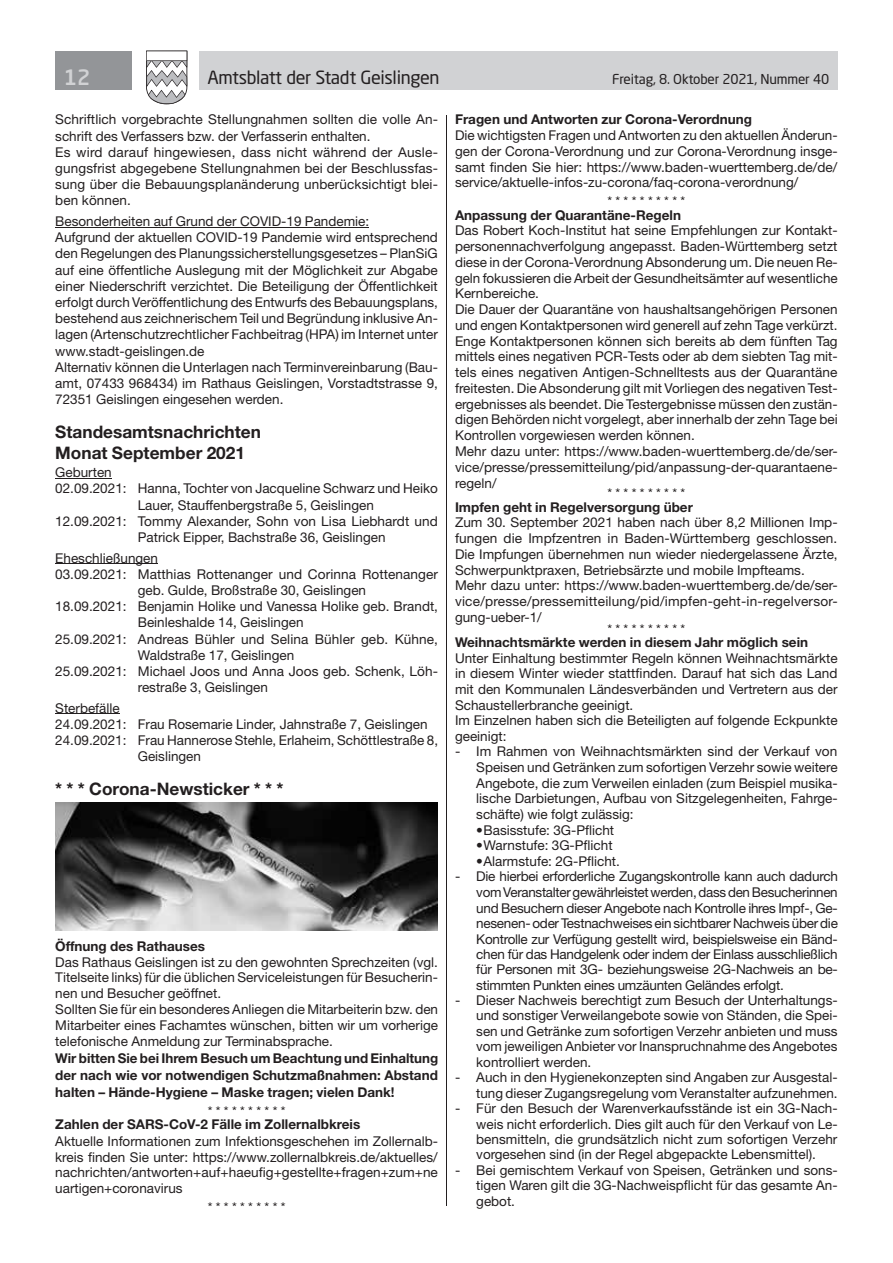
<style>
.page{position:relative;width:893px;height:1263px;background:#fff}
.page>*{position:absolute;margin:0;border:0;box-sizing:border-box;transform-origin:0 0}
.t1{font:500 21px "Neo Sans Std";color:#d1d2d4}
.t2{font:18px "Neo Sans Std";letter-spacing:-.02em;color:#231f20}
.t3{font:700 17.25px/21px "Helvetica Neue LT Std";color:#231f20}
.t4{font:13.5px/15.8px "Helvetica Neue LT Std";color:#231f20;text-align:justify}
.t5{font:700 13.5px/16.8px "Helvetica Neue LT Std";color:#231f20;text-align:justify}
.t6{font:13.5px "Neo Sans Std";letter-spacing:-.015em;color:#231f20}
</style>
<div class="page">
<div style="left:199px;top:51px;width:639px;height:38px;background:#d1d2d4"></div>
<div style="left:55px;top:51px;width:77px;height:38px;background:#939598"></div>
<svg style="left:146px;top:51px;width:41px;height:53px"></svg>
<hr style="left:446px;top:115px;width:1px;height:1090px;background:#231f20">
<hr style="left:55px;top:227px;width:314px;height:1px;background:#231f20">
<hr style="left:55px;top:478px;width:57px;height:1px;background:#231f20">
<hr style="left:55px;top:563px;width:103px;height:1px;background:#231f20">
<hr style="left:55px;top:713px;width:65px;height:1px;background:#231f20">
<img style="left:55px;top:802px;width:383px;height:128px">
<h1 class="t1" style="left:64px;top:64px;width:28px">12</h1>
<h2 class="t2" style="left:207px;top:66px;width:234px">Amtsblatt der Stadt Geislingen</h2>
<p class="t6" style="left:612px;top:71px;width:218px">Freitag, 8. Oktober 2021, Nummer 40</p>
<p class="t4" style="left:55px;top:111px;width:384px;line-height:16.2px;text-align:left">Schriftlich vorgebrachte Stellungnahmen sollten die volle An&shy;schrift des Verfassers bzw. der Verfasserin enthalten.<br>Es wird darauf hingewiesen, dass nicht während der Ausle&shy;gungsfrist abgegebene Stellungnahmen bei der Beschlussfas&shy;sung über die Bebauungsplanänderung unberücksichtigt blei&shy;ben können.</p>
<p class="t4" style="left:55px;top:213px;width:384px;line-height:16.2px;text-align:left">Besonderheiten auf Grund der COVID-19 Pandemie:<br>Aufgrund der aktuellen COVID-19 Pandemie wird entsprechend den Regelungen des Planungssicherstellungsgesetzes – PlanSiG auf eine öffentliche Auslegung mit der Möglichkeit zur Abgabe einer Niederschrift verzichtet. Die Beteiligung der Öffentlichkeit erfolgt durch Veröffentlichung des Entwurfs des Bebauungsplans, bestehend aus zeichnerischem Teil und Begründung inklusive An&shy;lagen (Artenschutzrechtlicher Fachbeitrag (HPA) im Internet unter www.stadt-geislingen.de<br>Alternativ können die Unterlagen nach Terminvereinbarung (Bau&shy;amt, 07433 968434) im Rathaus Geislingen, Vorstadtstrasse 9, 72351 Geislingen eingesehen werden.</p>
<p class="t3" style="left:55px;top:421px;width:207px">Standesamtsnachrichten<br>Monat September 2021</p>
<p class="t4" style="left:55px;top:464px;width:58px">Geburten</p>
<p class="t4" style="left:55px;top:481px;width:384px">02.09.2021: Hanna, Tochter von Jacqueline Schwarz und Heiko</p>
<p class="t4" style="left:138px;top:497px;width:238px">Lauer, Stauffenbergstraße 5, Geislingen</p>
<p class="t4" style="left:55px;top:513px;width:384px">12.09.2021: Tommy Alexander, Sohn von Lisa Liebhardt und</p>
<p class="t4" style="left:138px;top:529px;width:249px">Patrick Eipper, Bachstraße 36, Geislingen</p>
<p class="t4" style="left:55px;top:550px;width:104px">Eheschließungen</p>
<p class="t4" style="left:55px;top:566px;width:384px">03.09.2021: Matthias Rottenanger und Corinna Rottenanger</p>
<p class="t4" style="left:138px;top:582px;width:230px">geb. Gulde, Broßstraße 30, Geislingen</p>
<p class="t4" style="left:55px;top:598px;width:384px">18.09.2021: Benjamin Holike und Vanessa Holike geb. Brandt,</p>
<p class="t4" style="left:138px;top:614px;width:167px">Beinleshalde 14, Geislingen</p>
<p class="t4" style="left:55px;top:631px;width:384px">25.09.2021: Andreas Bühler und Selina Bühler geb. Kühne,</p>
<p class="t4" style="left:138px;top:647px;width:158px">Waldstraße 17, Geislingen</p>
<p class="t4" style="left:55px;top:663px;width:384px">25.09.2021: Michael Joos und Anna Joos geb. Schenk, Löh-</p>
<p class="t4" style="left:138px;top:679px;width:132px">restraße 3, Geislingen</p>
<p class="t4" style="left:55px;top:700px;width:66px">Sterbefälle</p>
<p class="t4" style="left:55px;top:716px;width:374px">24.09.2021: Frau Rosemarie Linder, Jahnstraße 7, Geislingen</p>
<p class="t4" style="left:55px;top:732px;width:384px">24.09.2021: Frau Hannerose Stehle, Erlaheim, Schöttlestraße 8,</p>
<p class="t4" style="left:138px;top:748px;width:65px">Geislingen</p>
<p class="t3" style="left:55px;top:778px;width:230px">* * * Corona-Newsticker * * *</p>
<p class="t5" style="left:455px;top:111px;width:299px">Fragen und Antworten zur Corona-Verordnung</p>
<p class="t4" style="left:455px;top:127px;width:384px">Die wichtigsten Fragen und Antworten zu den aktuellen Änderun&shy;gen der Corona-Verordnung und zur Corona-Verordnung insge&shy;samt finden Sie hier: https://www.baden-wuerttemberg.de/de/ service/aktuelle-infos-zu-corona/faq-corona-verordnung/</p>
<p class="t4" style="left:607px;top:193px;width:79px">* * * * * * * * * *</p>
<p class="t5" style="left:455px;top:206px;width:228px">Anpassung der Quarantäne-Regeln</p>
<p class="t4" style="left:455px;top:223px;width:384px;text-align:left">Das Robert Koch-Institut hat seine Empfehlungen zur Kontakt&shy;personennachverfolgung angepasst. Baden-Württemberg setzt diese in der Corona-Verordnung Absonderung um. Die neuen Re&shy;geln fokussieren die Arbeit der Gesundheitsämter auf wesentliche Kernbereiche.<br>Die Dauer der Quarantäne von haushaltsangehörigen Personen und engen Kontaktpersonen wird generell auf zehn Tage verkürzt.<br>Enge Kontaktpersonen können sich bereits ab dem fünften Tag mittels eines negativen PCR-Tests oder ab dem siebten Tag mit&shy;tels eines negativen Antigen-Schnelltests aus der Quarantäne freitesten. Die Absonderung gilt mit Vorliegen des negativen Test&shy;ergebnisses als beendet. Die Testergebnisse müssen den zustän&shy;digen Behörden nicht vorgelegt, aber innerhalb der zehn Tage bei Kontrollen vorgewiesen werden können.<br>Mehr dazu unter: https://www.baden-wuerttemberg.de/de/ser&shy;vice/presse/pressemitteilung/pid/anpassung-der-quarantaene&shy;regeln/</p>
<p class="t4" style="left:607px;top:485px;width:79px">* * * * * * * * * *</p>
<p class="t5" style="left:455px;top:498px;width:239px">Impfen geht in Regelversorgung über</p>
<p class="t4" style="left:455px;top:514px;width:384px;text-align:left">Zum 30. September 2021 haben nach über 8,2 Millionen Imp&shy;fungen die Impfzentren in Baden-Württemberg geschlossen.<br>Die Impfungen übernehmen nun wieder niedergelassene Ärzte, Schwerpunktpraxen, Betriebsärzte und mobile Impfteams.<br>Mehr dazu unter: https://www.baden-wuerttemberg.de/de/ser&shy;vice/presse/pressemitteilung/pid/impfen-geht-in-regelversor&shy;gung-ueber-1/</p>
<p class="t4" style="left:607px;top:621px;width:79px">* * * * * * * * * *</p>
<p class="t5" style="left:455px;top:634px;width:355px">Weihnachtsmärkte werden in diesem Jahr möglich sein</p>
<p class="t4" style="left:455px;top:650px;width:384px;text-align:left">Unter Einhaltung bestimmter Regeln können Weihnachtsmärkte in diesem Winter wieder stattfinden. Darauf hat sich das Land mit den Kommunalen Ländesverbänden und Vertretern aus der Schaustellerbranche geeinigt.<br>Im Einzelnen haben sich die Beteiligten auf folgende Eckpunkte geeinigt:</p>
<p class="t4" style="left:476px;top:744px;width:363px;text-indent:-21px">- Im Rahmen von Weihnachtsmärkten sind der Verkauf von Speisen und Getränken zum sofortigen Verzehr sowie weitere Angebote, die zum Verweilen einladen (zum Beispiel musika&shy;lische Darbietungen, Aufbau von Sitzgelegenheiten, Fahrge&shy;schäfte) wie folgt zulässig:</p>
<p class="t4" style="left:476px;top:822px;width:139px">•Basisstufe: 3G-Pflicht</p>
<p class="t4" style="left:476px;top:837px;width:138px">•Warnstufe: 3G-Pflicht</p>
<p class="t4" style="left:476px;top:853px;width:145px">•Alarmstufe: 2G-Pflicht.</p>
<p class="t4" style="left:476px;top:868px;width:363px;text-indent:-21px">- Die hierbei erforderliche Zugangskontrolle kann auch dadurch vom Veranstalter gewährleistet werden, dass den Besucherinnen und Besuchern dieser Angebote nach Kontrolle ihres Impf-, Ge&shy;nesenen- oder Testnachweises ein sichtbarer Nachweis über die Kontrolle zur Verfügung gestellt wird, beispielsweise ein Bänd&shy;chen für das Handgelenk oder indem der Einlass ausschließlich für Personen mit 3G- beziehungsweise 2G-Nachweis an be&shy;stimmten Punkten eines umzäunten Geländes erfolgt.</p>
<p class="t4" style="left:476px;top:992px;width:363px;text-indent:-21px">- Dieser Nachweis berechtigt zum Besuch der Unterhaltungs&shy;und sonstiger Verweilangebote sowie von Ständen, die Spei&shy;sen und Getränke zum sofortigen Verzehr anbieten und muss vom jeweiligen Anbieter vor Inanspruchnahme des Angebotes kontrolliert werden.</p>
<p class="t4" style="left:455px;top:1069px;width:384px;text-align:right">- Auch in den Hygienekonzepten sind Angaben zur Ausgestal&shy;tung dieser Zugangsregelung vom Veranstalter aufzunehmen.</p>
<p class="t4" style="left:476px;top:1100px;width:363px;text-indent:-21px">- Für den Besuch der Warenverkaufsstände ist ein 3G-Nach&shy;weis nicht erforderlich. Dies gilt auch für den Verkauf von Le&shy;bensmitteln, die grundsätzlich nicht zum sofortigen Verzehr vorgesehen sind (in der Regel abgepackte Lebensmittel).</p>
<p class="t4" style="left:476px;top:1162px;width:363px;text-indent:-21px">- Bei gemischtem Verkauf von Speisen, Getränken und sons&shy;tigen Waren gilt die 3G-Nachweispflicht für das gesamte An&shy;gebot.</p>
<p class="t5" style="left:55px;top:937px;width:151px">Öffnung des Rathauses</p>
<p class="t4" style="left:55px;top:953px;width:384px;text-align:left">Das Rathaus Geislingen ist zu den gewohnten Sprechzeiten (vgl.<br>Titelseite links) für die üblichen Serviceleistungen für Besucherin&shy;nen und Besucher geöffnet.<br>Sollten Sie für ein besonderes Anliegen die Mitarbeiterin bzw. den Mitarbeiter eines Fachamtes wünschen, bitten wir um vorherige telefonische Anmeldung zur Terminabsprache.</p>
<p class="t5" style="left:55px;top:1049px;width:384px">Wir bitten Sie bei Ihrem Besuch um Beachtung und Einhaltung der nach wie vor notwendigen Schutzmaßnahmen: Abstand halten – Hände-Hygiene – Maske tragen; vielen Dank!</p>
<p class="t4" style="left:208px;top:1103px;width:79px">* * * * * * * * * *</p>
<p class="t5" style="left:55px;top:1116px;width:307px">Zahlen der SARS-CoV-2 Fälle im Zollernalbkreis</p>
<p class="t4" style="left:55px;top:1132px;width:384px">Aktuelle Informationen zum Infektionsgeschehen im Zollernalb&shy;kreis finden Sie unter: https://www.zollernalbkreis.de/aktuelles/ nachrichten/antworten+auf+haeufig+gestellte+fragen+zum+ne uartigen+coronavirus</p>
<p class="t4" style="left:208px;top:1199px;width:79px">* * * * * * * * * *</p>
</div>
